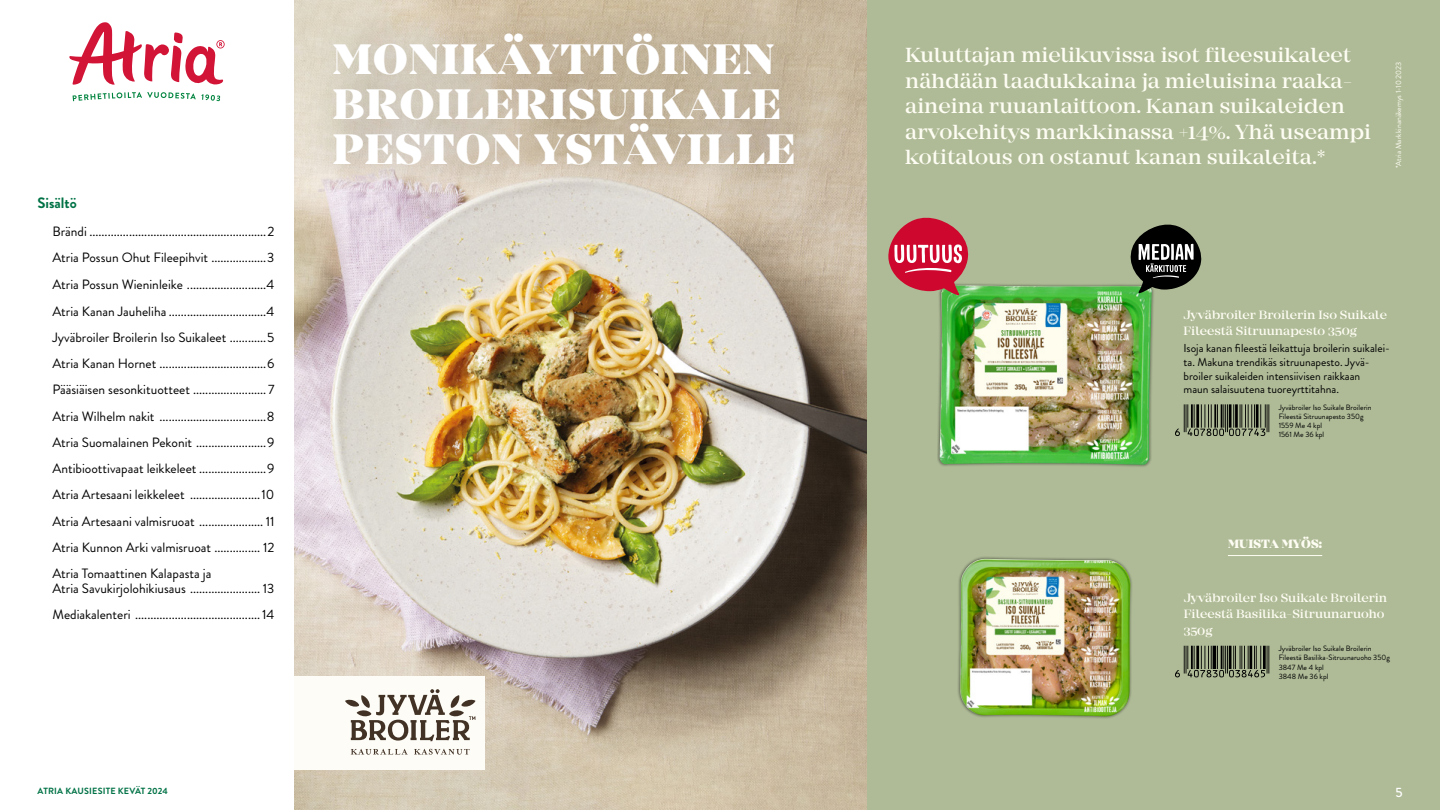
<style>
.page{position:relative;width:1440px;height:810px;background:#fff}
.page>*{position:absolute;margin:0;border:0;box-sizing:border-box;transform-origin:0 0}
.t1{font:800 44.25px/45.2px "Mirador";letter-spacing:.03em;color:#fff}
.t2{font:500 21.15px/25.4px "Mirador";color:#fefdf3}
.t3{font:700 15px "Brandon Grotesque";color:#007246}
.t4{font:13.5px/26.2px "Brandon Grotesque";color:#000}
.t5{font:500 13.5px "Brandon Grotesque";color:#fff}
.t6{font:500 12.52px/16.4px "Mirador";color:#fefdf3}
.t7{font:800 12.52px "Mirador";letter-spacing:.01em;color:#fefdf3}
.t8{font:11.55px/13.9px "Brandon Grotesque";color:#000}
.t9{font:700 9px "Brandon Grotesque";letter-spacing:.02em;color:#007246}
.t10{font:7.73px/9.2px "Brandon Grotesque";color:#000}
.t11{font:7.73px "Brandon Grotesque";color:#fefdf3}
</style>
<div class="page">
<svg style="left:69px;top:22px;width:156px;height:80px"></svg>
<img style="left:294px;top:0;width:573px;height:810px">
<div style="left:294px;top:0;width:540px;height:207px;background:#000;opacity:.26"></div>
<div style="left:294px;top:676px;width:191px;height:94px;background:#fdfcf6"></div>
<svg style="left:351px;top:749px;width:57px;height:6px"></svg>
<svg style="left:414px;top:749px;width:56px;height:6px"></svg>
<svg style="left:345px;top:689px;width:131px;height:52px"></svg>
<div style="left:867px;top:0;width:573px;height:810px;background:#afbb97"></div>
<div style="left:937px;top:282px;width:218px;height:186px;background:#000;opacity:.5"></div>
<img style="left:940px;top:286px;width:212px;height:179px">
<svg style="left:888px;top:217px;width:82px;height:78px"></svg>
<div style="left:957px;top:556px;width:176px;height:163px;background:#000;opacity:.5"></div>
<img style="left:960px;top:559px;width:170px;height:157px">
<svg style="left:1129px;top:224px;width:73px;height:69px"></svg>
<hr style="left:1228px;top:555px;width:94px;height:1px;background:#fefdf3">
<svg style="left:1175px;top:404px;width:94px;height:32px"></svg>
<svg style="left:1175px;top:646px;width:94px;height:31px"></svg>
<p class="t3" style="left:38px;top:192px;width:41px">Sisältö</p>
<p class="t4" style="left:52px;top:218px;width:223px">Brändi ..........................................................2<br>Atria Possun Ohut Fileepihvit ..................3</p>
<p class="t4" style="left:52px;top:272px;width:223px;text-align:justify">Atria Possun Wieninleike ..........................4<br>Atria Kanan Jauheliha ................................4<br>Jyväbroiler Broilerin Iso Suikaleet ............5</p>
<p class="t4" style="left:52px;top:377px;width:223px">Pääsiäisen sesonkituotteet ........................ 7<br>Atria Wilhelm nakit ...................................8</p>
<p class="t4" style="left:52px;top:350px;width:223px">Atria Kanan Hornet ...................................6</p>
<p class="t4" style="left:52px;top:429px;width:223px;text-align:justify">Atria Suomalainen Pekonit .......................9<br>Antibioottivapaat leikkeleet ......................9<br>Atria Artesaani leikkeleet .......................10<br>Atria Artesaani valmisruoat ..................... 11</p>
<p class="t4" style="left:52px;top:534px;width:223px">Atria Kunnon Arki valmisruoat ............... 12<br>Atria Tomaattinen Kalapasta ja</p>
<p class="t4" style="left:52px;top:575px;width:223px">Atria Savukirjolohikiusaus ....................... 13<br>Mediakalenteri .........................................14</p>
<h1 class="t1" style="left:333px;top:38px;width:464px">MONIKÄYTTÖINEN<br>BROILERISUIKALE<br>PESTON YSTÄVILLE</h1>
<p class="t9" style="left:38px;top:784px;width:132px">ATRIA KAUSIESITE KEVÄT 2024</p>
<h2 class="t2" style="left:905px;top:43px;width:467px">Kuluttajan mielikuvissa isot fileesuikaleet nähdään laadukkaina ja mieluisina raaka&shy;aineina ruuanlaittoon. Kanan suikaleiden arvokehitys markkinassa +14%. Yhä useampi kotitalous on ostanut kanan suikaleita.*</h2>
<p class="t11" style="left:1393px;top:168px;width:108px;rotate:-90deg">*Atria Markkinanäkemys 1-10 2023</p>
<p class="t6" style="left:1184px;top:307px;width:205px">Jyväbroiler Broilerin Iso Suikale<br>Fileestä Sitruunapesto 350g</p>
<p class="t8" style="left:1184px;top:341px;width:208px">Isoja kanan fileestä leikattuja broilerin suikalei&shy;ta. Makuna trendikäs sitruunapesto. Jyvä&shy;broiler suikaleiden intensiivisen raikkaan<br>maun salaisuutena tuoreyrttitahna.</p>
<p class="t10" style="left:1279px;top:403px;width:95px">Jyväbroiler Iso Suikale Broilerin<br>Fileestä Sitruunapesto 350g<br>1559 Me 4 kpl<br>1561 Me 36 kpl</p>
<p class="t7" style="left:1228px;top:536px;width:96px">MUISTA MYÖS:</p>
<p class="t6" style="left:1184px;top:590px;width:205px">Jyväbroiler Iso Suikale Broilerin<br>Fileestä Basilika-Sitruunaruoho<br>350g</p>
<p class="t10" style="left:1279px;top:644px;width:113px">Jyväbroiler Iso Suikale Broilerin<br>Fileestä Basilika-Sitruunaruoho 350g<br>3847 Me 4 kpl<br>3848 Me 36 kpl</p>
<p class="t5" style="left:1395px;top:784px;width:9px">5</p>
</div>
